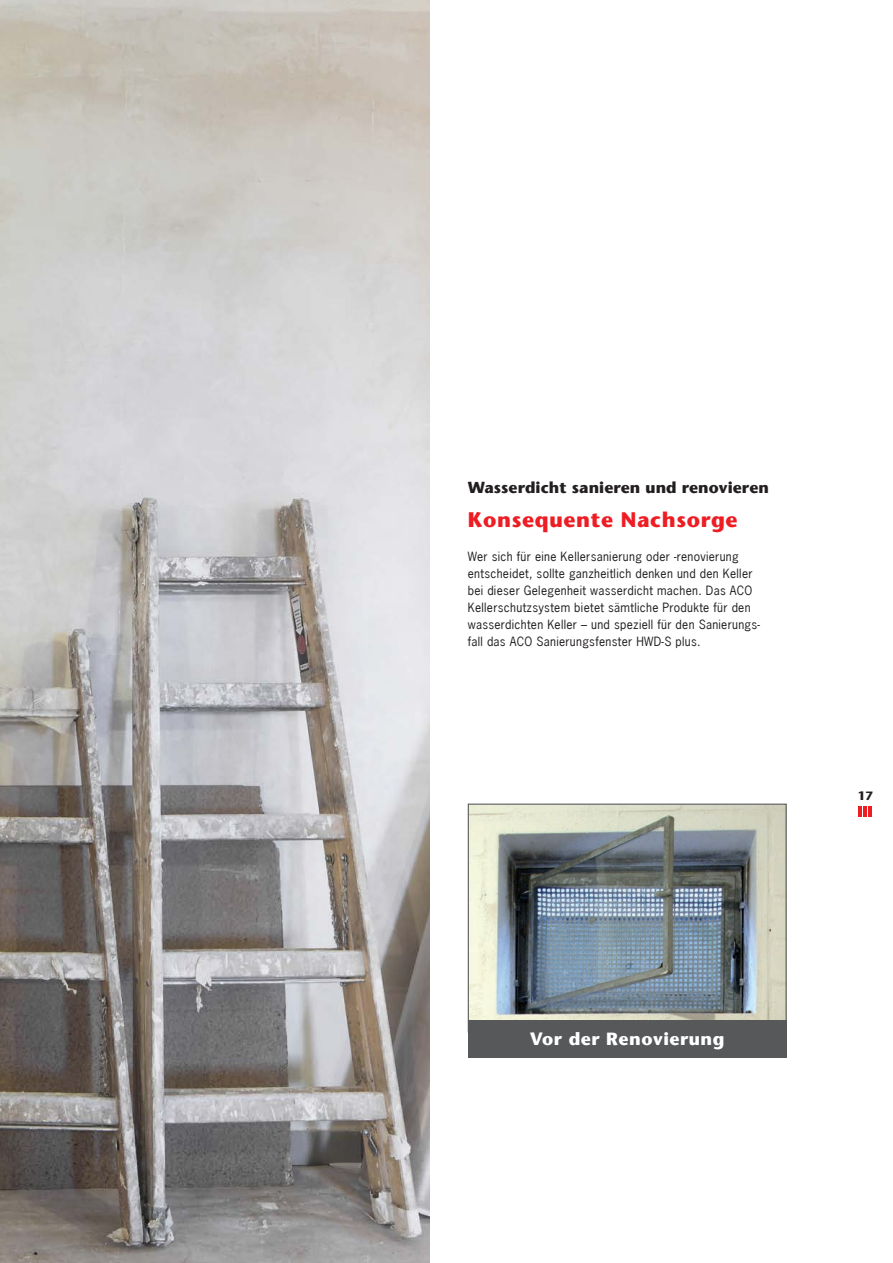
<style>
.page{position:relative;width:893px;height:1263px;background:#fff}
.page>*{position:absolute;margin:0;border:0;box-sizing:border-box;transform-origin:0 0}
.Rubrik{font:700 21px "Stone Sans";letter-spacing:.03em;color:#ee1d23}
.kleine_Head{font:700 17.55px "Stone Sans";letter-spacing:.03em;color:#fff}
.Rubrik-2{font:700 15.75px "Stone Sans";letter-spacing:.005em;color:#231f20}
.Fließtext{font:12px/17px "News Gothic";letter-spacing:.025em;color:#231f20}
.Pagina{font:700 12px "Stone Sans";color:#231f20}
</style>
<div class="page">
<hr style="left:858px;top:806px;width:4px;height:10px;background:#ee1d23">
<hr style="left:863px;top:806px;width:4px;height:10px;background:#ee1d23">
<hr style="left:868px;top:806px;width:4px;height:10px;background:#ee1d23">
<img style="left:0;top:0;width:429px;height:1263px">
<img style="left:470px;top:805px;width:315px;height:215px">
<div style="left:468px;top:803px;width:319px;height:229px;border:1px solid #57585a"></div>
<div style="left:468px;top:1020px;width:319px;height:37px;background:#57585a"></div>
<p class="Rubrik-2" style="left:468px;top:478px;width:303px">Wasserdicht sanieren und renovieren</p>
<p class="Rubrik" style="left:468px;top:507px;width:271px">Konsequente Nachsorge</p>
<p class="Fließtext" style="left:468px;top:548px;width:294px">Wer sich für eine Kellersanierung oder -renovierung entscheidet, sollte ganzheitlich denken und den Keller bei dieser Gelegenheit wasserdicht machen. Das ACO Kellerschutzsystem bietet sämtliche Produkte für den wasserdichten Keller – und speziell für den Sanierungs&shy;fall das ACO Sanierungsfenster HWD-S plus.</p>
<p class="Pagina" style="left:858px;top:788px;width:17px">17</p>
<p class="kleine_Head" style="left:530px;top:1029px;width:196px">Vor der Renovierung</p>
</div>
